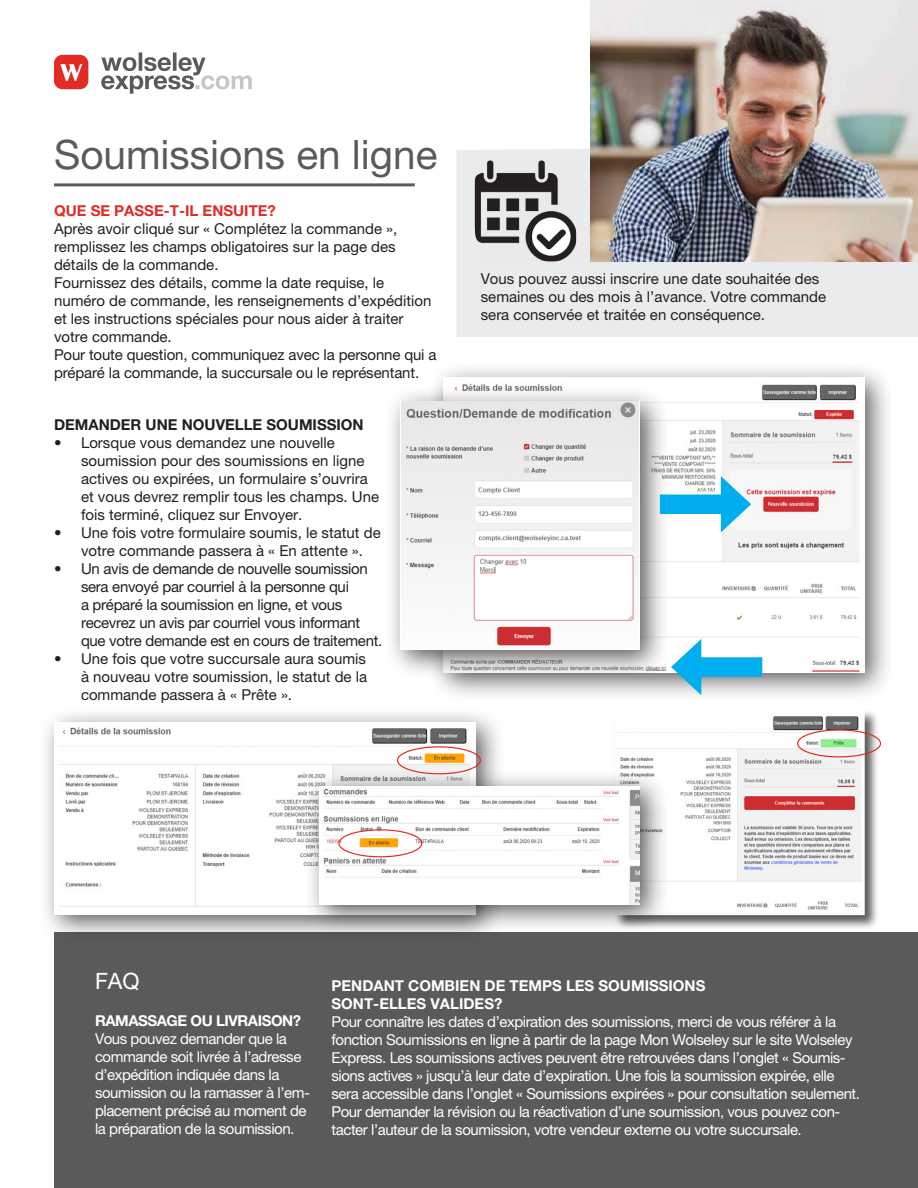
<style>
.page{position:relative;width:918px;height:1188px;background:#fff}
.page>*{position:absolute;margin:0;border:0;box-sizing:border-box;transform-origin:0 0}
.t1{font:40.5px "Helvetica Neue LT Pro";color:#5a5a5d}
.t2{font:22.5px "Helvetica Neue LT Pro";color:#fff}
.t3{font:15px/18px "Helvetica Neue LT Pro";color:#231f20}
.t4{font:15px/18px "Helvetica Neue LT Pro";letter-spacing:-.03em;color:#fff}
.t5{font:15px/18px "Helvetica Neue LT Pro";letter-spacing:-.02em;color:#231f20}
.t6{font:700 15px/18px "Helvetica Neue LT Pro";color:#fff}
.t7{font:700 15px "Helvetica Neue LT Pro";color:#231f20}
.t8{font:700 15px "Helvetica Neue LT Pro";color:#e12c26}
.s1{font-weight:700}
</style>
<div class="page">
<hr style="left:139px;top:53px;width:3px;height:18px;background:#5a5a5d">
<svg style="left:173px;top:53px;width:4px;height:4px"></svg>
<svg style="left:101px;top:57px;width:151px;height:37px"></svg>
<div style="left:54px;top:55px;width:34px;height:34px;background:#e12c26;border-radius:8px"></div>
<svg style="left:60px;top:64px;width:22px;height:17px"></svg>
<hr style="left:54px;top:183px;width:361px;height:3px;background:#5a5a5d">
<div style="left:456px;top:149px;width:462px;height:188px;background:#e9ebec"></div>
<img style="left:475px;top:173px;width:6px;height:70px">
<img style="left:481px;top:160px;width:95px;height:101px">
<img style="left:590px;top:0;width:328px;height:261px">
<div style="left:427px;top:361px;width:467px;height:341px;background:#231f20;opacity:.75"></div>
<img style="left:443px;top:378px;width:422px;height:295px">
<div style="left:384px;top:385px;width:286px;height:295px;background:#231f20;opacity:.75"></div>
<img style="left:402px;top:401px;width:237px;height:249px">
<div style="left:54px;top:932px;width:864px;height:256px;background:#5a5a5d"></div>
<div style="left:39px;top:707px;width:466px;height:237px;background:#231f20;opacity:.75"></div>
<img style="left:54px;top:723px;width:422px;height:192px">
<div style="left:660px;top:495px;width:72px;height:19px;background:#00aeef"></div>
<svg style="left:721px;top:476px;width:30px;height:56px"></svg>
<div style="left:690px;top:657px;width:72px;height:20px;background:#00aeef"></div>
<svg style="left:671px;top:639px;width:30px;height:56px"></svg>
<div style="left:397px;top:746px;width:84px;height:28px;border:1px solid #e12c26;border-radius:50%"></div>
<div style="left:613px;top:709px;width:267px;height:221px;background:#231f20;opacity:.75"></div>
<img style="left:618px;top:714px;width:244px;height:198px">
<div style="left:615px;top:711px;width:250px;height:204px;border:2px solid #fff"></div>
<div style="left:797px;top:729px;width:84px;height:29px;border:1px solid #e12c26;border-radius:50%"></div>
<div style="left:304px;top:770px;width:365px;height:164px;background:#231f20;opacity:.75"></div>
<img style="left:320px;top:786px;width:319px;height:118px">
<div style="left:338px;top:829px;width:84px;height:28px;border:1px solid #e12c26;border-radius:50%"></div>
<p class="t1" style="left:54px;top:130px;width:385px">Soumissions en ligne</p>
<p class="t8" style="left:54px;top:201px;width:223px">QUE SE PASSE-T-IL ENSUITE?</p>
<p class="t3" style="left:54px;top:219px;width:345px;text-align:justify">Après avoir cliqué sur « Complétez la commande », remplissez les champs obligatoires sur la page des détails de la commande.</p>
<p class="t3" style="left:54px;top:273px;width:379px">Fournissez des détails, comme la date requise, le numéro de commande, les renseignements d’expédition et les instructions spéciales pour nous aider à traiter votre commande.</p>
<p class="t3" style="left:54px;top:345px;width:384px">Pour toute question, communiquez avec la personne qui a préparé la commande, la succursale ou le représentant.</p>
<p class="t7" style="left:54px;top:416px;width:311px">DEMANDER UNE NOUVELLE SOUMISSION</p>
<p class="t3" style="left:81px;top:434px;width:300px;text-indent:-27px">• Lorsque vous demandez une nouvelle soumission pour des soumissions en ligne actives ou expirées, un formulaire s’ouvrira et vous devrez remplir tous les champs. Une fois terminé, cliquez sur Envoyer.</p>
<p class="t3" style="left:81px;top:524px;width:301px;text-indent:-27px">• Une fois votre formulaire soumis, le statut de votre commande passera à « En attente ».</p>
<p class="t5" style="left:81px;top:560px;width:303px;text-indent:-27px">• Un avis de demande de nouvelle soumission sera envoyé par courriel à la personne qui<br>a préparé la soumission en ligne, et vous recevrez un avis par courriel vous informant que votre demande est en cours de traitement.</p>
<p class="t3" style="left:81px;top:650px;width:288px;text-align:justify;text-indent:-27px">• Une fois que votre succursale aura soumis à nouveau votre soumission, le statut de la commande passera à « Prête ».</p>
<p class="t3" style="left:481px;top:269px;width:347px">Vous pouvez aussi inscrire une date souhaitée des semaines ou des mois à l’avance. Votre commande sera conservée et traitée en conséquence.</p>
<p class="t2" style="left:95px;top:967px;width:46px">FAQ</p>
<p class="t4" style="left:95px;top:1012px;width:216px"><span class="s1">RAMASSAGE OU LIVRAISON?<br></span>Vous pouvez demander que la commande soit livrée à l’adresse d’expédition indiquée dans la soumission ou la ramasser à l’em&shy;placement précisé au moment de la préparation de la soumission.</p>
<p class="t6" style="left:332px;top:976px;width:375px">PENDANT COMBIEN DE TEMPS LES SOUMISSIONS<br>SONT-ELLES VALIDES?</p>
<p class="t4" style="left:332px;top:1012px;width:530px">Pour connaître les dates d’expiration des soumissions, merci de vous référer à la fonction Soumissions en ligne à partir de la page Mon Wolseley sur le site Wolseley Express. Les soumissions actives peuvent être retrouvées dans l’onglet « Soumis&shy;sions actives » jusqu’à leur date d’expiration. Une fois la soumission expirée, elle sera accessible dans l’onglet « Soumissions expirées » pour consultation seulement.<br>Pour demander la révision ou la réactivation d’une soumission, vous pouvez con&shy;tacter l’auteur de la soumission, votre vendeur externe ou votre succursale.</p>
</div>
